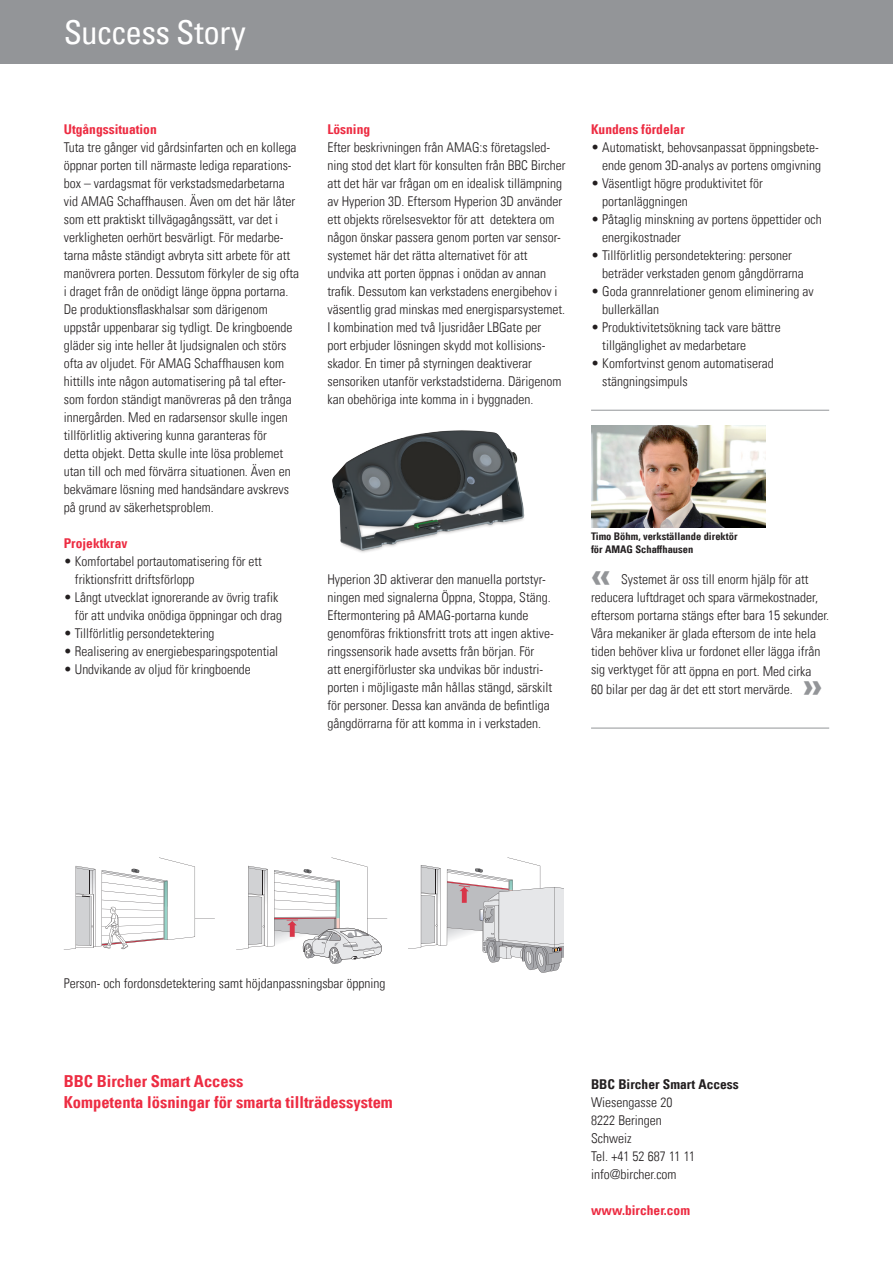
<style>
.page{position:relative;width:893px;height:1263px;background:#fff}
.page>*{position:absolute;margin:0;border:0;box-sizing:border-box;transform-origin:0 0}
.t1{font:700 36px "Univers Com 65";color:#939598}
.t2{font:condensed 33px "Univers Com 57";letter-spacing:-.02em;color:#fff}
.t3{font:16.5px/21px "Univers Com 67 Bold Cond";color:#ed2c42}
.t4{font:13.5px/18px "Univers Com 47 Light Cond";color:#231f20}
.t5{font:13.5px "Univers Com 67 Bold Cond";color:#ed2c42}
.t6{font:13.5px "Univers Com 67 Bold Cond";color:#231f20}
.t7{font:10.5px/13.5px "Univers Com 67 Bold Cond";color:#231f20}
</style>
<div class="page">
<div style="left:0;top:0;width:893px;height:64px;background:#939598"></div>
<img style="left:591px;top:426px;width:175px;height:101px">
<hr style="left:591px;top:410px;width:238px;height:1px;background:#939598">
<hr style="left:591px;top:728px;width:238px;height:1px;background:#939598">
<img style="left:332px;top:430px;width:193px;height:123px">
<svg style="left:64px;top:857px;width:151px;height:93px"></svg>
<svg style="left:236px;top:857px;width:151px;height:107px"></svg>
<svg style="left:408px;top:857px;width:155px;height:116px"></svg>
<h2 class="t2" style="left:64px;top:11px;width:183px">Success Story</h2>
<p class="t5" style="left:64px;top:121px;width:95px">Utgångssituation</p>
<p class="t4" style="left:64px;top:139px;width:237px">Tuta tre gånger vid gårdsinfarten och en kollega öppnar porten till närmaste lediga reparations&shy;box – vardagsmat för verkstadsmedarbetarna vid AMAG Schaffhausen. Även om det här låter som ett praktiskt tillvägagångssätt, var det i verkligheten oerhört besvärligt. För medarbe&shy;tarna måste ständigt avbryta sitt arbete för att manövrera porten. Dessutom förkyler de sig ofta i draget från de onödigt länge öppna portarna.<br>De produktionsflaskhalsar som därigenom uppstår uppenbarar sig tydligt. De kringboende gläder sig inte heller åt ljudsignalen och störs ofta av oljudet. För AMAG Schaffhausen kom hittills inte någon automatisering på tal efter&shy;som fordon ständigt manövreras på den trånga innergården. Med en radarsensor skulle ingen tillförlitlig aktivering kunna garanteras för<br>detta objekt. Detta skulle inte lösa problemet utan till och med förvärra situationen. Även en bekvämare lösning med handsändare avskrevs på grund av säkerhetsproblem.</p>
<p class="t5" style="left:64px;top:535px;width:65px">Projektkrav</p>
<p class="t4" style="left:75px;top:553px;width:189px;text-indent:-11px">• Komfortabel portautomatisering för ett friktionsfritt driftsförlopp</p>
<p class="t4" style="left:64px;top:589px;width:220px;text-align:right">• Långt utvecklat ignorerande av övrig trafik för att undvika onödiga öppningar och drag</p>
<p class="t4" style="left:64px;top:625px;width:152px">• Tillförlitlig persondetektering</p>
<p class="t4" style="left:64px;top:643px;width:216px">• Realisering av energiebesparingspotential</p>
<p class="t4" style="left:64px;top:661px;width:189px">• Undvikande av oljud för kringboende</p>
<p class="t5" style="left:327px;top:121px;width:44px">Lösning</p>
<p class="t4" style="left:327px;top:139px;width:240px">Efter beskrivningen från AMAG:s företagsled&shy;ning stod det klart för konsulten från BBC Bircher att det här var frågan om en idealisk tillämpning av Hyperion 3D. Eftersom Hyperion 3D använder ett objekts rörelsesvektor för att detektera om någon önskar passera genom porten var sensor&shy;systemet här det rätta alternativet för att undvika att porten öppnas i onödan av annan trafik. Dessutom kan verkstadens energibehov i väsentlig grad minskas med energisparsystemet.<br>I kombination med två ljusridåer LBGate per<br>port erbjuder lösningen skydd mot kollisions&shy;skador. En timer på styrningen deaktiverar sensoriken utanför verkstadstiderna. Därigenom kan obehöriga inte komma in i byggnaden.</p>
<p class="t5" style="left:591px;top:121px;width:95px">Kundens fördelar</p>
<p class="t4" style="left:591px;top:139px;width:232px;text-align:right">• Automatiskt, behovsanpassat öppningsbete&shy;ende genom 3D-analys av portens omgivning</p>
<p class="t4" style="left:602px;top:175px;width:162px;text-indent:-11px">• Väsentligt högre produktivitet för portanläggningen</p>
<p class="t4" style="left:602px;top:211px;width:221px;text-indent:-11px">• Påtaglig minskning av portens öppettider och energikostnader</p>
<p class="t4" style="left:602px;top:247px;width:203px;text-indent:-11px">• Tillförlitlig persondetektering: personer beträder verkstaden genom gångdörrarna</p>
<p class="t4" style="left:602px;top:283px;width:213px;text-indent:-11px">• Goda grannrelationer genom eliminering av bullerkällan</p>
<p class="t4" style="left:602px;top:319px;width:180px;text-indent:-11px">• Produktivitetsökning tack vare bättre tillgänglighet av medarbetare</p>
<p class="t4" style="left:602px;top:355px;width:173px;text-indent:-11px">• Komfortvinst genom automatiserad stängningsimpuls</p>
<p class="t4" style="left:327px;top:570px;width:228px">Hyperion 3D aktiverar den manuella portstyr&shy;ningen med signalerna Öppna, Stoppa, Stäng.<br>Eftermontering på AMAG-portarna kunde genomföras friktionsfritt trots att ingen aktive&shy;ringssensorik hade avsetts från början. För<br>att energiförluster ska undvikas bör industri&shy;porten i möjligaste mån hållas stängd, särskilt för personer. Dessa kan använda de befintliga gångdörrarna för att komma in i verkstaden.</p>
<p class="t7" style="left:591px;top:529px;width:148px">Timo Böhm, verkställande direktör för AMAG Schaffhausen</p>
<h1 class="t1" style="left:591px;top:553px;width:22px">«</h1>
<p class="t4" style="left:591px;top:571px;width:240px;text-indent:30px">Systemet är oss till enorm hjälp för att reducera luftdraget och spara värmekostnader, eftersom portarna stängs efter bara 15 sekunder.<br>Våra mekaniker är glada eftersom de inte hela tiden behöver kliva ur fordonet eller lägga ifrån</p>
<p class="t4" style="left:591px;top:662px;width:222px">sig verktyget för att öppna en port. Med cirka<br>60 bilar per dag är det ett stort mervärde.</p>
<h1 class="t1" style="left:803px;top:663px;width:22px">»</h1>
<p class="t4" style="left:64px;top:974px;width:323px">Person- och fordonsdetektering samt höjdanpassningsbar öppning</p>
<p class="t3" style="left:64px;top:1070px;width:331px">BBC Bircher Smart Access<br>Kompetenta lösningar för smarta tillträdessystem</p>
<p class="t6" style="left:591px;top:1075px;width:149px">BBC Bircher Smart Access</p>
<p class="t4" style="left:591px;top:1093px;width:106px">Wiesengasse 20<br>8222 Beringen<br>Schweiz<br>Tel. +41 52 687 11 11 info@bircher.com</p>
<p class="t5" style="left:591px;top:1201px;width:101px">www.bircher.com</p>
</div>
